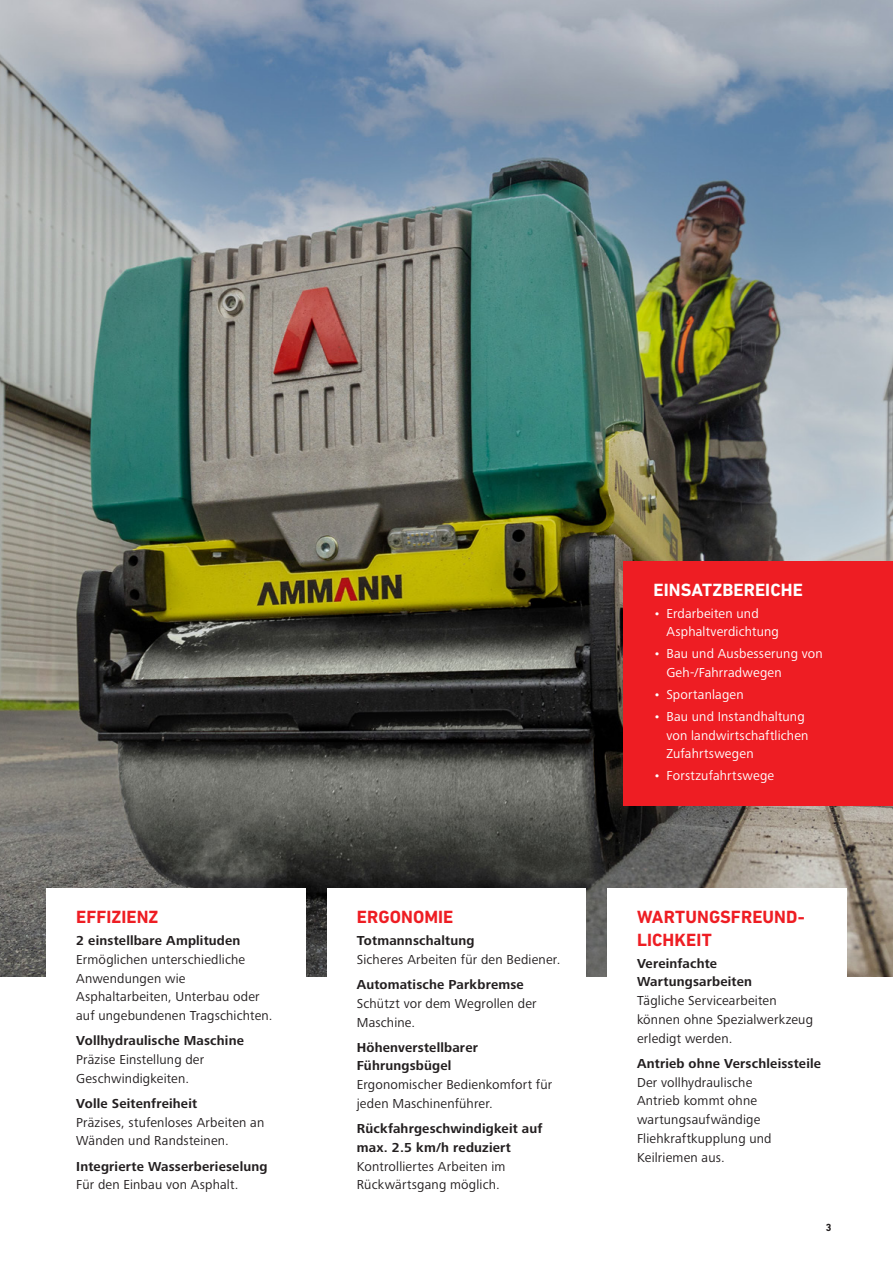
<style>
.page{position:relative;width:893px;height:1263px;background:#fff}
.page>*{position:absolute;margin:0;border:0;box-sizing:border-box;transform-origin:0 0}
.t1{font:700 18px/22.5px "DIN Next LT Pro";letter-spacing:.005em;color:#ee1d23}
.t2{font:700 18px "DIN Next LT Pro";letter-spacing:.005em;color:#fff}
.t3{font:13.5px/18.8px "Frutiger Next LTW1 G";letter-spacing:.015em;color:#231f20}
.t4{font:700 13.5px/18.8px "Frutiger Next LTW1 G";letter-spacing:.01em;color:#231f20}
.t5{font:13.5px/18.8px "Frutiger Next LTW1 G";letter-spacing:.015em;color:#fff}
.t6{font:700 10.5px "DIN Next LT Pro";color:#231f20}
</style>
<div class="page">
<img style="left:0;top:0;width:893px;height:977px">
<div style="left:46px;top:888px;width:260px;height:345px;background:#fff"></div>
<div style="left:327px;top:888px;width:259px;height:327px;background:#fff"></div>
<div style="left:607px;top:888px;width:239px;height:299px;background:#fff"></div>
<div style="left:624px;top:561px;width:269px;height:245px;background:#ee1d23"></div>
<h1 class="t1" style="left:76px;top:906px;width:84px">EFFIZIENZ</h1>
<p class="t4" style="left:76px;top:932px;width:166px">2 einstellbare Amplituden</p>
<p class="t3" style="left:76px;top:950px;width:198px">Ermöglichen unterschiedliche<br>Anwendungen wie<br>Asphaltarbeiten, Unterbau oder auf ungebundenen Tragschichten.</p>
<p class="t4" style="left:76px;top:1032px;width:169px">Vollhydraulische Maschine</p>
<p class="t3" style="left:76px;top:1050px;width:130px">Präzise Einstellung der<br>Geschwindigkeiten.</p>
<p class="t4" style="left:76px;top:1094px;width:123px">Volle Seitenfreiheit</p>
<p class="t3" style="left:76px;top:1113px;width:190px">Präzises, stufenloses Arbeiten an<br>Wänden und Randsteinen.</p>
<p class="t4" style="left:76px;top:1157px;width:193px">Integrierte Wasserberieselung</p>
<p class="t3" style="left:76px;top:1176px;width:164px">Für den Einbau von Asphalt.</p>
<h1 class="t1" style="left:357px;top:906px;width:98px">ERGONOMIE</h1>
<p class="t4" style="left:357px;top:932px;width:119px">Totmannschaltung</p>
<p class="t3" style="left:357px;top:950px;width:205px">Sicheres Arbeiten für den Bediener.</p>
<p class="t4" style="left:357px;top:975px;width:169px">Automatische Parkbremse</p>
<p class="t3" style="left:357px;top:994px;width:181px">Schützt vor dem Wegrollen der<br>Maschine.</p>
<p class="t4" style="left:357px;top:1038px;width:123px">Höhenverstellbarer<br>Führungsbügel</p>
<p class="t3" style="left:357px;top:1076px;width:197px">Ergonomischer Bedienkomfort für jeden Maschinenführer.</p>
<p class="t4" style="left:357px;top:1119px;width:187px">Rückfahrgeschwindigkeit auf max. 2.5 km/h reduziert</p>
<p class="t3" style="left:357px;top:1157px;width:150px">Kontrolliertes Arbeiten im<br>Rückwärtsgang möglich.</p>
<h1 class="t2" style="left:654px;top:579px;width:151px">EINSATZBEREICHE</h1>
<p class="t5" style="left:666px;top:604px;width:114px;text-indent:-13px">• Erdarbeiten und<br>Asphaltverdichtung</p>
<p class="t5" style="left:666px;top:645px;width:158px;text-indent:-13px">• Bau und Ausbesserung von<br>Geh-/Fahrradwegen</p>
<p class="t5" style="left:654px;top:685px;width:92px">• Sportanlagen</p>
<p class="t5" style="left:666px;top:707px;width:144px;text-indent:-13px">• Bau und Instandhaltung von landwirtschaftlichen<br>Zufahrtswegen</p>
<p class="t5" style="left:654px;top:767px;width:122px">• Forstzufahrtswege</p>
<h1 class="t1" style="left:637px;top:906px;width:169px">WARTUNGSFREUND-<br>LICHKEIT</h1>
<p class="t4" style="left:637px;top:954px;width:117px">Vereinfachte<br>Wartungsarbeiten</p>
<p class="t3" style="left:637px;top:992px;width:177px">Tägliche Servicearbeiten können ohne Spezialwerkzeug erledigt werden.</p>
<p class="t4" style="left:637px;top:1054px;width:186px">Antrieb ohne Verschleissteile</p>
<p class="t3" style="left:637px;top:1073px;width:136px">Der vollhydraulische<br>Antrieb kommt ohne wartungsaufwändige<br>Fliehkraftkupplung und<br>Keilriemen aus.</p>
<p class="t6" style="left:826px;top:1221px;width:7px">3</p>
</div>
